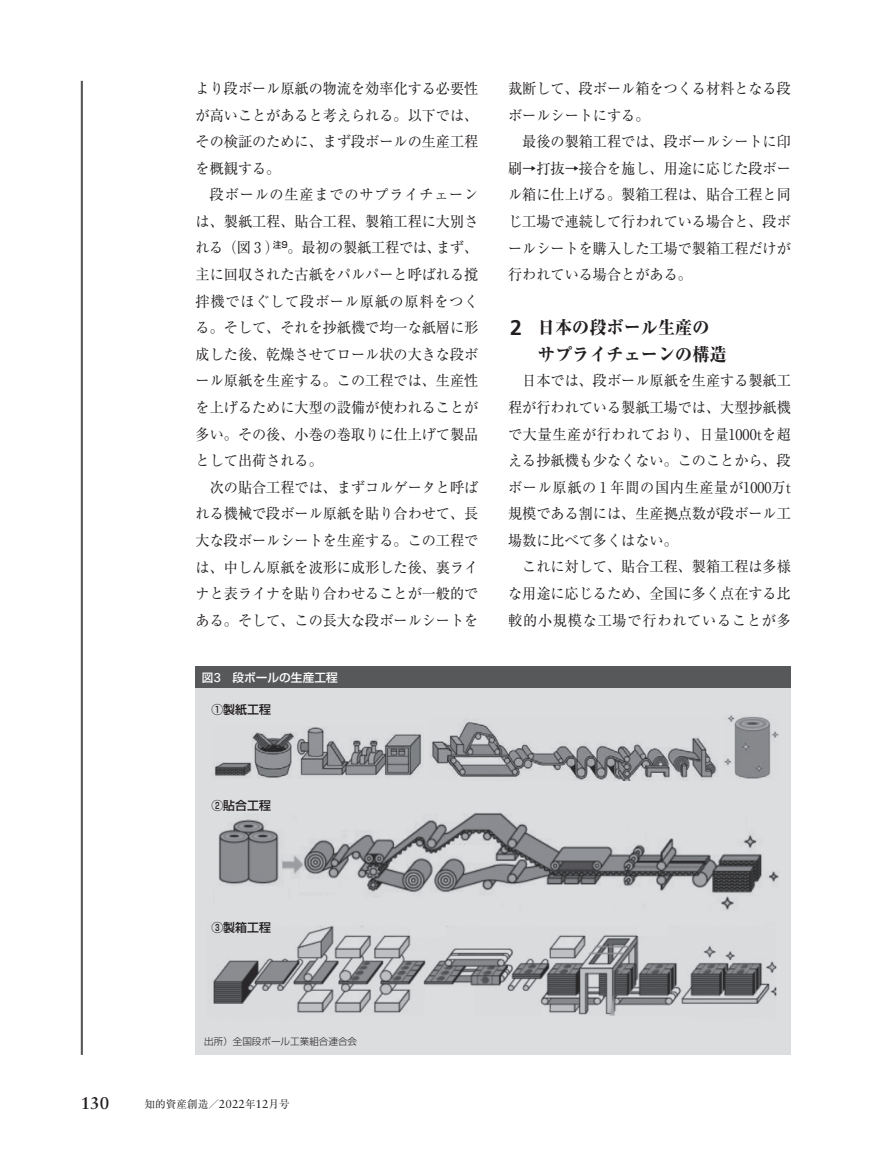
<style>
.page{position:relative;width:893px;height:1157px;background:#fff}
.page>*{position:absolute;margin:0;border:0;box-sizing:border-box;transform-origin:0 0}
.t1{font:800 18px/26.5px "Ryumin Pr 6 N";color:#231f20;scale:.95 1}
.t2{font:700 16.95px "Sabon LT Std";color:#231f20}
.t3{font:14.85px/26.5px "Ryumin Pr 6 N";color:#231f20;text-align:justify;scale:.95 1}
.t4{font:500 12px "Shin Go Pr 6 N";color:#231f20}
.t5{font:500 11.7px "Shin Go Pr 6 N";color:#fff}
.t6{font:10.65px "Ryumin Pr 6 N";color:#231f20}
.t7{font:300 9.6px "Shin Go Pr 6 N";color:#231f20}
.s1{font-family:"Univers LT Std";font-weight:400;font-size:12.9px}
.s2{font-family:"Frutiger LT Std";font-weight:700;font-size:21.3px}
.s3{font-family:"Ryumin Pro"}
.s4{font-family:"Sabon LT Std";font-size:11.7px}
</style>
<div class="page">
<hr style="left:81px;top:81px;width:2px;height:973px;background:#57585a">
<div style="left:196px;top:666px;width:595px;height:22px;background:#57585a"></div>
<div style="left:196px;top:688px;width:595px;height:366px;background:#dcdddf"></div>
<img style="left:213px;top:727px;width:209px;height:51px">
<img style="left:431px;top:722px;width:286px;height:58px">
<img style="left:724px;top:715px;width:54px;height:64px">
<img style="left:218px;top:813px;width:561px;height:97px">
<img style="left:213px;top:926px;width:564px;height:90px">
<p class="t3" style="left:196px;top:74px;width:299px">より段ボール原紙の物流を効率化する必要性が高いことがあると考えられる。以下では、その検証のために、まず段ボールの生産工程を概観する。</p>
<p class="t3" style="left:195px;top:181px;width:299px;text-indent:14px">段ボールの生産までのサプライチェーンは、製紙工程、貼合工程、製箱工程に大別される（図 3 ）<sup>注9</sup>。最初の製紙工程では、まず、主に回収された古紙をパルパーと呼ばれる撹拌機でほぐして段ボール原紙の原料をつくる。そして、それを抄紙機で均一な紙層に形成した後、乾燥させてロール状の大きな段ボール原紙を生産する。この工程では、生産性を上げるために大型の設備が使われることが多い。その後、小巻の巻取りに仕上げて製品として出荷される。</p>
<p class="t3" style="left:196px;top:473px;width:299px;text-indent:14px">次の貼合工程では、まずコルゲータと呼ばれる機械で段ボール原紙を貼り合わせて、長大な段ボールシートを生産する。この工程では、中しん原紙を波形に成形した後、裏ライナと表ライナを貼り合わせることが一般的である。そして、この長大な段ボールシートを</p>
<p class="t5" style="left:202px;top:668px;width:137px">図<span class="s1">3</span>　段ボールの生産工程</p>
<p class="t4" style="left:211px;top:699px;width:61px">①製紙工程</p>
<p class="t3" style="left:508px;top:74px;width:299px">裁断して、段ボール箱をつくる材料となる段ボールシートにする。</p>
<p class="t3" style="left:508px;top:127px;width:299px;text-indent:14px">最後の製箱工程では、段ボールシートに印刷→打抜→接合を施し、用途に応じた段ボール箱に仕上げる。製箱工程は、貼合工程と同じ工場で連続して行われている場合と、段ボールシートを購入した工場で製箱工程だけが行われている場合とがある。</p>
<p class="t1" style="left:538px;top:314px;width:200px;text-indent:-28px"><span class="s2">2</span> 日本の段ボール生産のサプライチェーンの構造</p>
<p class="t3" style="left:508px;top:367px;width:299px;text-indent:14px">日本では、段ボール原紙を生産する製紙工程が行われている製紙工場では、大型抄紙機で大量生産が行われており、日量1000tを超える抄紙機も少なくない。このことから、段ボール原紙の 1 年間の国内生産量が1000万t規模である割には、生産拠点数が段ボール工場数に比べて多くはない。</p>
<p class="t3" style="left:508px;top:553px;width:299px;text-indent:14px">これに対して、貼合工程、製箱工程は多様な用途に応じるため、全国に<span class="s3">多く</span>点在する比較的小規模な工場で行われていることが多</p>
<p class="t4" style="left:211px;top:795px;width:61px">②貼合工程</p>
<p class="t4" style="left:211px;top:917px;width:61px">③製箱工程</p>
<p class="t7" style="left:204px;top:1033px;width:155px">出所）全国段ボール工業組合連合会</p>
<p class="t2" style="left:81px;top:1093px;width:30px">130</p>
<p class="t6" style="left:145px;top:1095px;width:147px">知的資産創造／<span class="s4">2022</span>年<span class="s4">12</span>月号</p>
</div>
